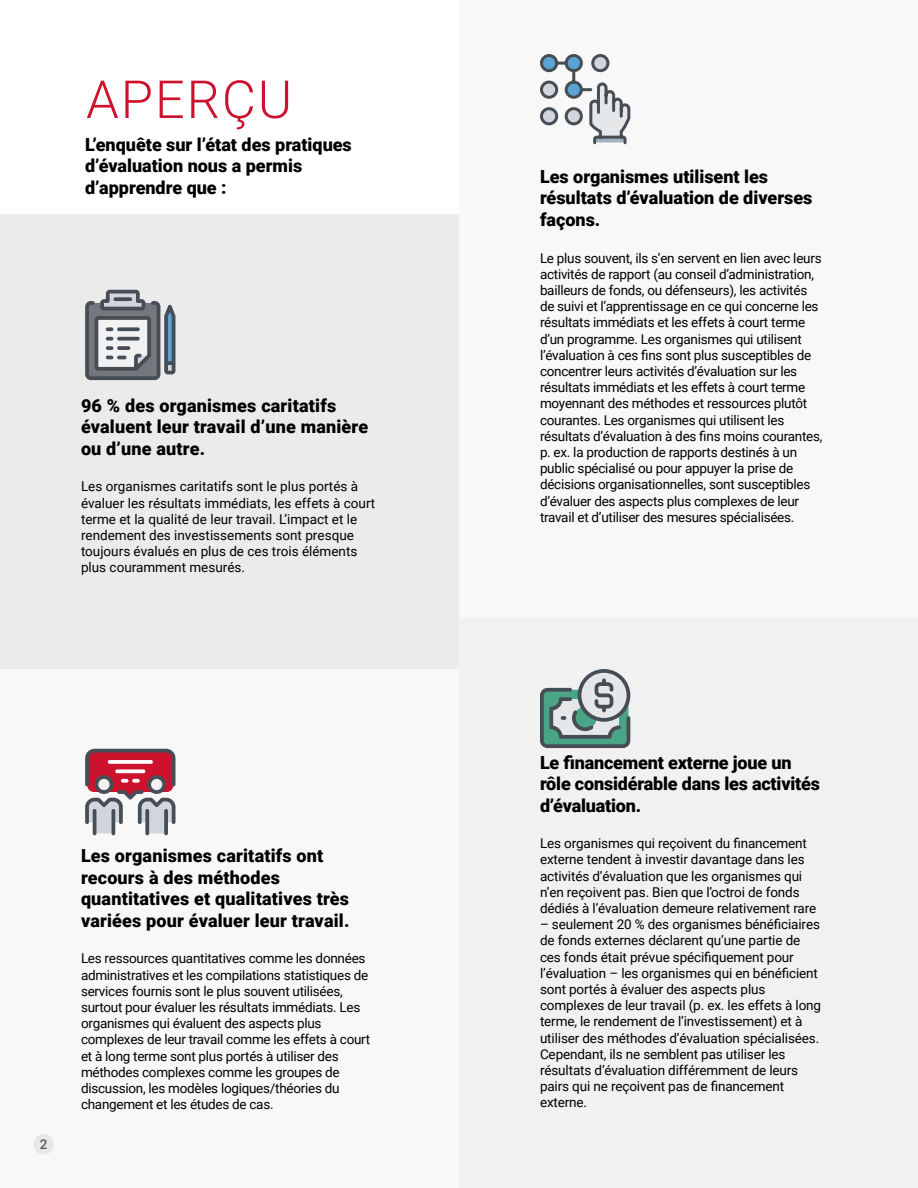
<style>
.page{position:relative;width:918px;height:1188px;background:#fff}
.page>*{position:absolute;margin:0;border:0;box-sizing:border-box;transform-origin:0 0}
.t1{font:300 52.5px "Roboto";letter-spacing:.035em;color:#cd122d}
.t2{font:900 18px/21.6px "Roboto";color:#000}
.t3{font:13.5px/16.2px "Roboto";letter-spacing:-.02em;color:#000}
.t4{font:13.5px/16.2px "Roboto";color:#000}
.t5{font:500 13.5px "Roboto";color:#58595b}
</style>
<div class="page">
<div style="left:0;top:214px;width:459px;height:456px;background:#ebebec"></div>
<div style="left:459px;top:0;width:459px;height:618px;background:#f8f8f8"></div>
<div style="left:0;top:670px;width:459px;height:518px;background:#f8f8f8"></div>
<div style="left:459px;top:618px;width:459px;height:570px;background:#f1f1f2"></div>
<hr style="left:917px;top:601px;width:1px;height:587px;background:#ebebec">
<svg style="left:85px;top:290px;width:90px;height:90px"></svg>
<hr style="left:93px;top:809px;width:3px;height:26px;background:#474d55;border-radius:2px">
<hr style="left:112px;top:809px;width:3px;height:26px;background:#474d55;border-radius:2px">
<svg style="left:85px;top:749px;width:91px;height:84px"></svg>
<svg style="left:540px;top:669px;width:90px;height:79px"></svg>
<svg style="left:540px;top:54px;width:91px;height:91px"></svg>
<div style="left:33px;top:1134px;width:21px;height:21px;background:#e6e7e8;border-radius:50%"></div>
<h1 class="t1" style="left:86px;top:63px;width:208px">APERÇU</h1>
<h2 class="t2" style="left:85px;top:133px;width:268px">L’enquête sur l’état des pratiques d’évaluation nous a permis d’apprendre que :</h2>
<h2 class="t2" style="left:81px;top:394px;width:289px">96 % des organismes caritatifs évaluent leur travail d’une manière ou d’une autre.</h2>
<p class="t4" style="left:81px;top:478px;width:296px">Les organismes caritatifs sont le plus portés à évaluer les résultats immédiats, les effets à court terme et la qualité de leur travail. L’impact et le rendement des investissements sont presque toujours évalués en plus de ces trois éléments plus couramment mesurés.</p>
<p class="t5" style="left:40px;top:1135px;width:9px">2</p>
<h2 class="t2" style="left:81px;top:844px;width:270px">Les organismes caritatifs ont recours à des méthodes quantitatives et qualitatives très variées pour évaluer leur travail.</h2>
<p class="t3" style="left:81px;top:950px;width:291px">Les ressources quantitatives comme les données administratives et les compilations statistiques de services fournis sont le plus souvent utilisées, surtout pour évaluer les résultats immédiats. Les organismes qui évaluent des aspects plus complexes de leur travail comme les effets à court et à long terme sont plus portés à utiliser des méthodes complexes comme les groupes de discussion, les modèles logiques/théories du changement et les études de cas.</p>
<h2 class="t2" style="left:540px;top:165px;width:274px">Les organismes utilisent les résultats d’évaluation de diverses façons.</h2>
<p class="t3" style="left:540px;top:249px;width:284px">Le plus souvent, ils s’en servent en lien avec leurs activités de rapport (au conseil d’administration, bailleurs de fonds, ou défenseurs), les activités de suivi et l’apprentissage en ce qui concerne les résultats immédiats et les effets à court terme d’un programme. Les organismes qui utilisent l’évaluation à ces fins sont plus susceptibles de concentrer leurs activités d’évaluation sur les résultats immédiats et les effets à court terme moyennant des méthodes et ressources plutôt courantes. Les organismes qui utilisent les résultats d’évaluation à des fins moins courantes, p. ex. la production de rapports destinés à un public spécialisé ou pour appuyer la prise de décisions organisationnelles, sont susceptibles d’évaluer des aspects plus complexes de leur travail et d’utiliser des mesures spécialisées.</p>
<h2 class="t2" style="left:540px;top:751px;width:282px">Le financement externe joue un rôle considérable dans les activités d’évaluation.</h2>
<p class="t3" style="left:540px;top:835px;width:278px">Les organismes qui reçoivent du financement externe tendent à investir davantage dans les activités d’évaluation que les organismes qui n’en reçoivent pas. Bien que l’octroi de fonds dédiés à l’évaluation demeure relativement rare</p>
<p class="t3" style="left:540px;top:916px;width:283px">– seulement 20 % des organismes bénéficiaires de fonds externes déclarent qu’une partie de ces fonds était prévue spécifiquement pour l’évaluation – les organismes qui en bénéficient sont portés à évaluer des aspects plus complexes de leur travail (p. ex. les effets à long terme, le rendement de l’investissement) et à utiliser des méthodes d’évaluation spécialisées.<br>Cependant, ils ne semblent pas utiliser les résultats d’évaluation différemment de leurs pairs qui ne reçoivent pas de financement externe.</p>
</div>
